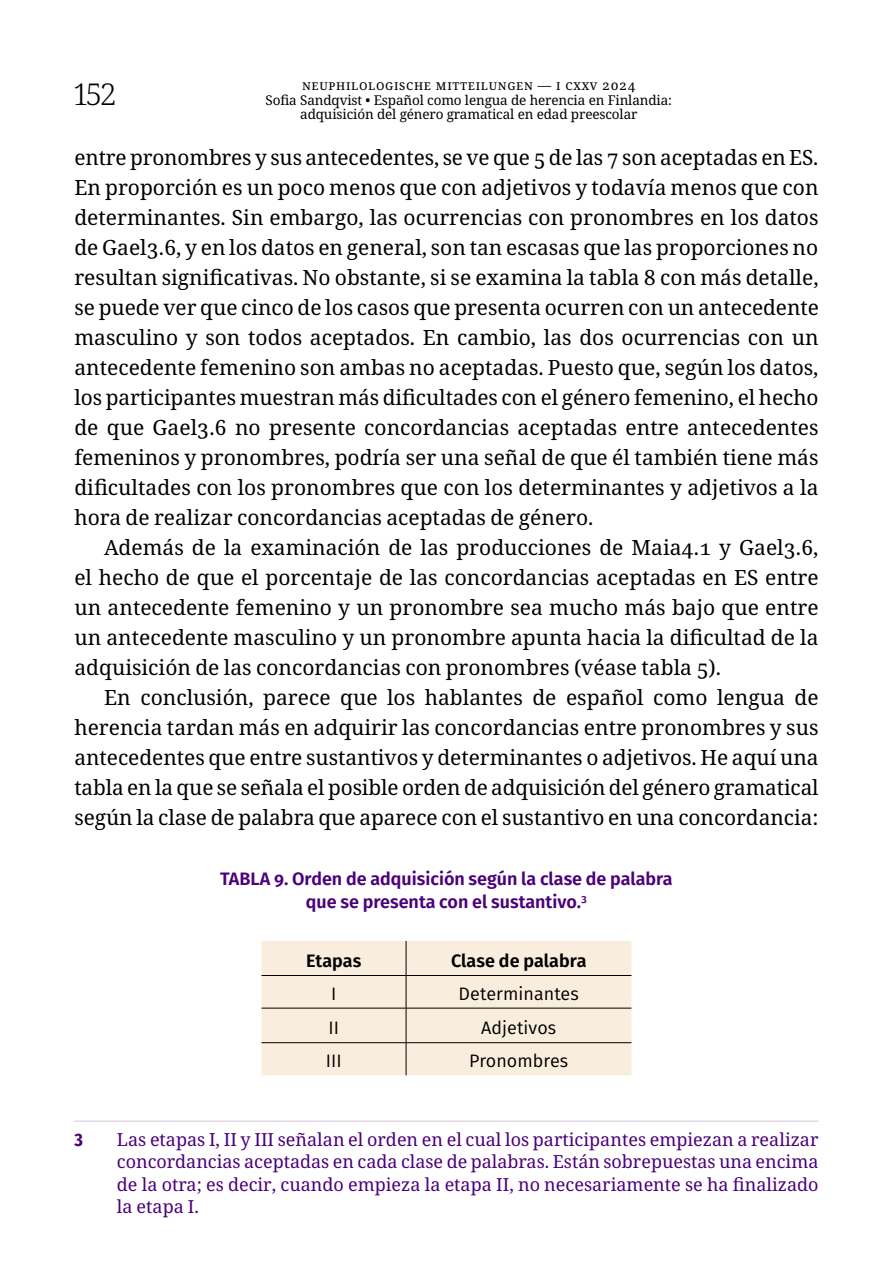
<style>
.page{position:relative;width:893px;height:1263px;background:#fff}
.page>*{position:absolute;margin:0;border:0;box-sizing:border-box;transform-origin:0 0}
.t1{font:300 30px "Noto Serif";color:#000}
.t2{font:21px/30px "Noto Serif";color:#000;text-align:justify}
.t3{font:18px/22.5px "Noto Serif";color:#4c007b;text-align:justify}
.t4{font:600 18px/22.5px "Fira Sans";color:#4c007b;text-align:center}
.t5{font:18px "Fira Sans";letter-spacing:.005em;color:#000}
.t6{font:600 18px "Fira Sans";color:#000}
.t7{font:700 18px "Fira Sans Condensed";color:#4c007b}
.t8{font:13.5px/15px "Noto Serif";letter-spacing:-.01em;color:#000;text-align:center}
</style>
<div class="page">
<div style="left:262px;top:941px;width:369px;height:134px;background:#f9eede"></div>
<hr style="left:406px;top:941px;width:1px;height:34px;background:#000">
<hr style="left:406px;top:976px;width:1px;height:32px;background:#000">
<hr style="left:262px;top:1008px;width:144px;height:1px;background:#000">
<hr style="left:406px;top:1008px;width:225px;height:1px;background:#000">
<hr style="left:406px;top:1008px;width:1px;height:34px;background:#000">
<hr style="left:262px;top:1042px;width:144px;height:1px;background:#000">
<hr style="left:406px;top:1042px;width:225px;height:1px;background:#000">
<hr style="left:406px;top:1043px;width:1px;height:32px;background:#000">
<hr style="left:262px;top:975px;width:144px;height:1px;background:#000">
<hr style="left:406px;top:975px;width:225px;height:1px;background:#000">
<hr style="left:74px;top:1120px;width:745px;height:2px;background:#e4d9eb">
<h1 class="t1" style="left:74px;top:74px;width:43px">152</h1>
<p class="t8" style="left:266px;top:78px;width:408px">Neuphilologische Mitteilungen — I CXXv 2024<br>Sofia Sandqvist • Español como lengua de herencia en Finlandia:</p>
<p class="t8" style="left:300px;top:107px;width:339px">adquisición del género gramatical en edad preescolar</p>
<p class="t2" style="left:74px;top:143px;width:746px">entre pronombres y sus antecedentes, se ve que 5 de las 7 son aceptadas en ES.<br>En proporción es un poco menos que con adjetivos y todavía menos que con determinantes. Sin embargo, las ocurrencias con pronombres en los datos de Gael3.6, y en los datos en general, son tan escasas que las proporciones no resultan significativas. No obstante, si se examina la tabla 8 con más detalle, se puede ver que cinco de los casos que presenta ocurren con un antecedente masculino y son todos aceptados. En cambio, las dos ocurrencias con un antecedente femenino son ambas no aceptadas. Puesto que, según los datos, los participantes muestran más dificultades con el género femenino, el hecho de que Gael3.6 no presente concordancias aceptadas entre antecedentes femeninos y pronombres, podría ser una señal de que él también tiene más dificultades con los pronombres que con los determinantes y adjetivos a la hora de realizar concordancias aceptadas de género.</p>
<p class="t2" style="left:74px;top:533px;width:746px;text-indent:30px">Además de la examinación de las producciones de Maia4.1 y Gael3.6, el hecho de que el porcentaje de las concordancias aceptadas en ES entre un antecedente femenino y un pronombre sea mucho más bajo que entre un antecedente masculino y un pronombre apunta hacia la dificultad de la adquisición de las concordancias con pronombres (véase tabla 5).</p>
<p class="t2" style="left:74px;top:683px;width:746px;text-indent:30px">En conclusión, parece que los hablantes de español como lengua de herencia tardan más en adquirir las concordancias entre pronombres y sus antecedentes que entre sustantivos y determinantes o adjetivos. He aquí una tabla en la que se señala el posible orden de adquisición del género gramatical según la clase de palabra que aparece con el sustantivo en una concordancia:</p>
<p class="t4" style="left:220px;top:866px;width:454px">TABLA 9. Orden de adquisición según la clase de palabra que se presenta con el sustantivo.<sup>3</sup></p>
<p class="t6" style="left:306px;top:945px;width:57px">Etapas</p>
<p class="t6" style="left:451px;top:945px;width:137px">Clase de palabra</p>
<p class="t5" style="left:331px;top:980px;width:7px">I</p>
<p class="t5" style="left:459px;top:980px;width:122px">Determinantes</p>
<p class="t5" style="left:328px;top:1014px;width:12px">II</p>
<p class="t5" style="left:481px;top:1014px;width:77px">Adjetivos</p>
<p class="t5" style="left:326px;top:1048px;width:17px">III</p>
<p class="t5" style="left:469px;top:1048px;width:101px">Pronombres</p>
<p class="t7" style="left:74px;top:1124px;width:10px">3</p>
<p class="t3" style="left:117px;top:1129px;width:703px">Las etapas I, II y III señalan el orden en el cual los participantes empiezan a realizar concordancias aceptadas en cada clase de palabras. Están sobrepuestas una encima de la otra; es decir, cuando empieza la etapa II, no necesariamente se ha finalizado la etapa I.</p>
</div>
